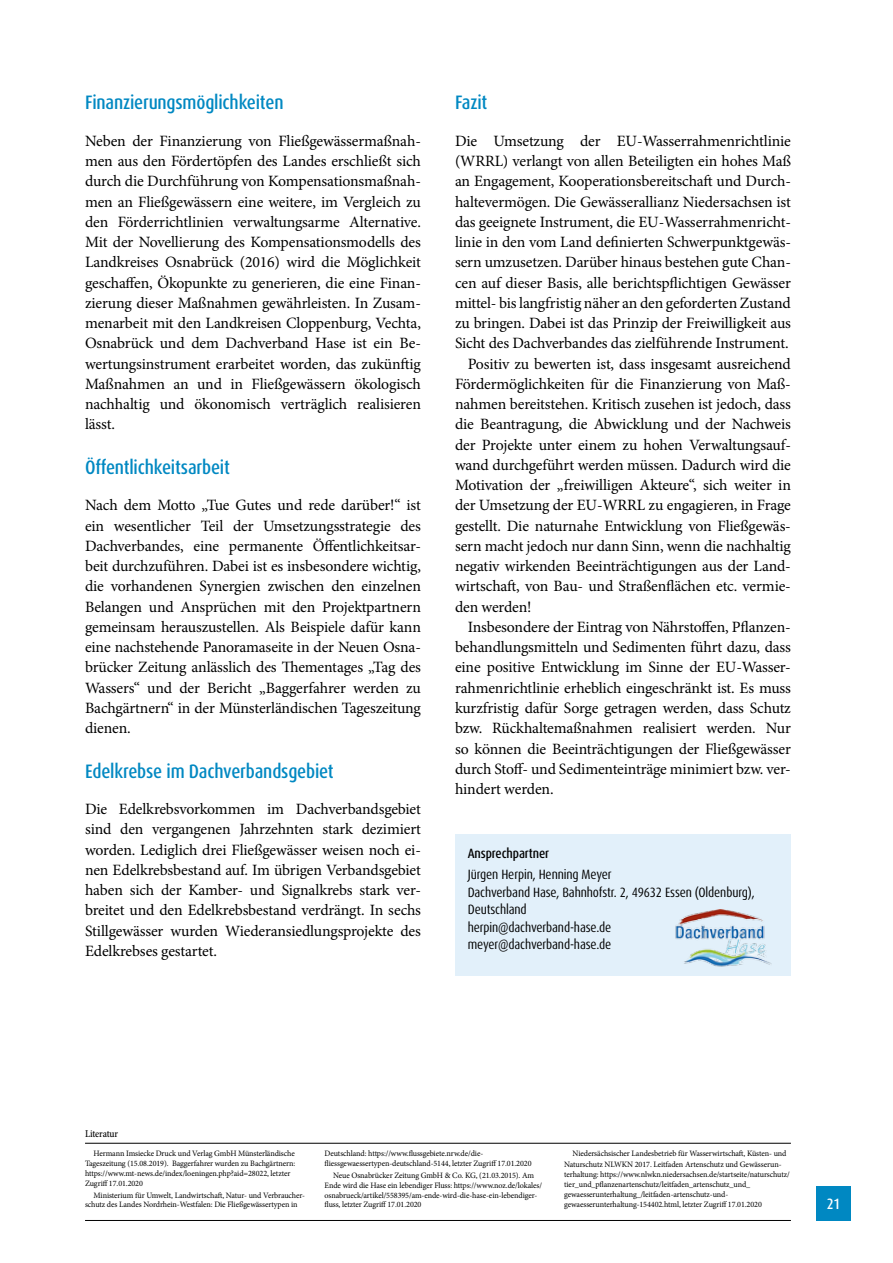
<style>
.page{position:relative;width:893px;height:1263px;background:#fff}
.page>*{position:absolute;margin:0;border:0;box-sizing:border-box;transform-origin:0 0}
.t1{font:500 condensed 19.5px "Dax Pro";letter-spacing:-.01em;color:#0088c2}
.t2{font:15.75px/20.2px "Minion Pro";letter-spacing:-.01em;color:#000;text-align:justify}
.t3{font:500 condensed 15px "Dax Pro";color:#fff}
.t4{font:condensed 13.5px/18.6px "Dax Pro";letter-spacing:-.01em;color:#000}
.t5{font:500 condensed 13.5px "Dax Pro";letter-spacing:-.01em;color:#000}
.t6{font:500 condensed 10.5px "Minion Pro";letter-spacing:-.015em;color:#000}
.t7{font:8.25px/9.8px "Minion Pro";letter-spacing:-.01em;color:#000}
</style>
<div class="page">
<div style="left:816px;top:1186px;width:34px;height:34px;background:#0088c2"></div>
<div style="left:455px;top:834px;width:336px;height:142px;background:#e2f0fa"></div>
<img style="left:675px;top:910px;width:97px;height:57px">
<hr style="left:85px;top:1143px;width:706px;height:1px;background:#000">
<hr style="left:85px;top:1220px;width:706px;height:1px;background:#000">
<p class="t1" style="left:85px;top:90px;width:200px">Finanzierungsmöglichkeiten</p>
<p class="t2" style="left:85px;top:131px;width:337px">Neben der Finanzierung von Fließgewässermaßnah&shy;men aus den Fördertöpfen des Landes erschließt sich durch die Durchführung von Kompensationsmaßnah&shy;men an Fließgewässern eine weitere, im Vergleich zu den Förderrichtlinien verwaltungsarme Alternative.<br>Mit der Novellierung des Kompensationsmodells des Landkreises Osnabrück (2016) wird die Möglichkeit geschaffen, Ökopunkte zu generieren, die eine Finan&shy;zierung dieser Maßnahmen gewährleisten. In Zusam&shy;menarbeit mit den Landkreisen Cloppenburg, Vechta, Osnabrück und dem Dachverband Hase ist ein Be&shy;wertungsinstrument erarbeitet worden, das zukünftig Maßnahmen an und in Fließgewässern ökologisch nachhaltig und ökonomisch verträglich realisieren lässt.</p>
<p class="t1" style="left:85px;top:455px;width:146px">Öffentlichkeitsarbeit</p>
<p class="t2" style="left:85px;top:495px;width:337px">Nach dem Motto „Tue Gutes und rede darüber!“ ist ein wesentlicher Teil der Umsetzungsstrategie des Dachverbandes, eine permanente Öffentlichkeitsar&shy;beit durchzuführen. Dabei ist es insbesondere wichtig, die vorhandenen Synergien zwischen den einzelnen Belangen und Ansprüchen mit den Projektpartnern gemeinsam herauszustellen. Als Beispiele dafür kann eine nachstehende Panoramaseite in der Neuen Osna&shy;brücker Zeitung anlässlich des Thementages „Tag des Wassers“ und der Bericht „Baggerfahrer werden zu Bachgärtnern“ in der Münsterländischen Tageszeitung dienen.</p>
<p class="t1" style="left:85px;top:758px;width:250px">Edelkrebse im Dachverbandsgebiet</p>
<p class="t2" style="left:85px;top:799px;width:337px">Die Edelkrebsvorkommen im Dachverbandsgebiet sind den vergangenen Jahrzehnten stark dezimiert worden. Lediglich drei Fließgewässer weisen noch ei&shy;nen Edelkrebsbestand auf. Im übrigen Verbandsgebiet haben sich der Kamber- und Signalkrebs stark ver&shy;breitet und den Edelkrebsbestand verdrängt. In sechs Stillgewässer wurden Wiederansiedlungsprojekte des Edelkrebses gestartet.</p>
<p class="t1" style="left:455px;top:90px;width:34px">Fazit</p>
<p class="t2" style="left:455px;top:131px;width:337px">Die Umsetzung der EU-Wasserrahmenrichtlinie</p>
<p class="t2" style="left:455px;top:151px;width:337px">(WRRL) verlangt von allen Beteiligten ein hohes Maß</p>
<p class="t2" style="left:455px;top:171px;width:337px">an Engagement, Kooperationsbereitschaft und Durch-</p>
<p class="t2" style="left:455px;top:191px;width:337px">haltevermögen. Die Gewässerallianz Niedersachsen ist</p>
<p class="t2" style="left:455px;top:212px;width:337px">das geeignete Instrument, die EU-Wasserrahmenricht-</p>
<p class="t2" style="left:455px;top:232px;width:337px">linie in den vom Land definierten Schwerpunktgewäs-</p>
<p class="t2" style="left:455px;top:252px;width:337px">sern umzusetzen. Darüber hinaus bestehen gute Chan-</p>
<p class="t2" style="left:455px;top:272px;width:337px">cen auf dieser Basis, alle berichtspflichtigen Gewässer</p>
<p class="t2" style="left:455px;top:293px;width:337px">mittel- bis langfristig näher an den geforderten Zustand</p>
<p class="t2" style="left:455px;top:313px;width:337px">zu bringen. Dabei ist das Prinzip der Freiwilligkeit aus</p>
<p class="t2" style="left:455px;top:333px;width:335px">Sicht des Dachverbandes das zielführende Instrument.</p>
<p class="t2" style="left:468px;top:354px;width:325px">Positiv zu bewerten ist, dass insgesamt ausreichend</p>
<p class="t2" style="left:455px;top:374px;width:337px">Fördermöglichkeiten für die Finanzierung von Maß-</p>
<p class="t2" style="left:455px;top:394px;width:337px">nahmen bereitstehen. Kritisch zusehen ist jedoch, dass</p>
<p class="t2" style="left:455px;top:414px;width:337px">die Beantragung, die Abwicklung und der Nachweis</p>
<p class="t2" style="left:455px;top:435px;width:337px">der Projekte unter einem zu hohen Verwaltungsauf-</p>
<p class="t2" style="left:455px;top:455px;width:337px">wand durchgeführt werden müssen. Dadurch wird die</p>
<p class="t2" style="left:455px;top:475px;width:337px">Motivation der „freiwilligen Akteure“, sich weiter in</p>
<p class="t2" style="left:455px;top:495px;width:337px">der Umsetzung der EU-WRRL zu engagieren, in Frage</p>
<p class="t2" style="left:455px;top:516px;width:337px">gestellt. Die naturnahe Entwicklung von Fließgewäs-</p>
<p class="t2" style="left:455px;top:536px;width:337px">sern macht jedoch nur dann Sinn, wenn die nachhaltig</p>
<p class="t2" style="left:455px;top:556px;width:337px">negativ wirkenden Beeinträchtigungen aus der Land-</p>
<p class="t2" style="left:455px;top:576px;width:337px">wirtschaft, von Bau- und Straßenflächen etc. vermie-</p>
<p class="t2" style="left:455px;top:597px;width:78px">den werden!</p>
<p class="t2" style="left:468px;top:617px;width:325px">Insbesondere der Eintrag von Nährstoffen, Pflanzen-</p>
<p class="t2" style="left:455px;top:637px;width:337px">behandlungsmitteln und Sedimenten führt dazu, dass</p>
<p class="t2" style="left:455px;top:657px;width:337px">eine positive Entwicklung im Sinne der EU-Wasser-</p>
<p class="t2" style="left:455px;top:678px;width:337px">rahmenrichtlinie erheblich eingeschränkt ist. Es muss</p>
<p class="t2" style="left:455px;top:698px;width:337px">kurzfristig dafür Sorge getragen werden, dass Schutz</p>
<p class="t2" style="left:455px;top:718px;width:337px">bzw. Rückhaltemaßnahmen realisiert werden. Nur</p>
<p class="t2" style="left:455px;top:738px;width:337px">so können die Beeinträchtigungen der Fließgewässer</p>
<p class="t2" style="left:455px;top:759px;width:337px">durch Stoff- und Sedimenteinträge minimiert bzw. ver-</p>
<p class="t2" style="left:455px;top:779px;width:100px">hindert werden.</p>
<p class="t5" style="left:468px;top:844px;width:83px">Ansprechpartner</p>
<p class="t4" style="left:468px;top:865px;width:289px">Jürgen Herpin, Henning Meyer<br>Dachverband Hase, Bahnhofstr. 2, 49632 Essen (Oldenburg),</p>
<p class="t4" style="left:468px;top:900px;width:145px">Deutschland herpin@dachverband-hase.de</p>
<p class="t4" style="left:468px;top:935px;width:145px">meyer@dachverband-hase.de</p>
<p class="t6" style="left:85px;top:1126px;width:35px">Literatur</p>
<p class="t7" style="left:85px;top:1149px;width:212px;text-indent:9px">Hermann Imsiecke Druck und Verlag GmbH Münsterländische Tageszeitung (15.08.2019). Baggerfahrer wurden zu Bachgärtnern: https://www.mt-news.de/index/loeningen.php?aid=28022, letzter Zugriff 17.01.2020</p>
<p class="t7" style="left:85px;top:1190px;width:222px;text-indent:9px">Ministerium für Umwelt, Landwirtschaft, Natur- und Verbraucher&shy;schutz des Landes Nordrhein-Westfalen: Die Fließgewässertypen in</p>
<p class="t7" style="left:325px;top:1149px;width:208px">Deutschland: https://www.flussgebiete.nrw.de/die&shy;fliessgewaessertypen-deutschland-5144, letzter Zugriff 17.01.2020</p>
<p class="t7" style="left:325px;top:1170px;width:219px;text-indent:9px">Neue Osnabrücker Zeitung GmbH &amp; Co. KG, (21.03.2015). Am Ende wird die Hase ein lebendiger Fluss: https://www.noz.de/lokales/ osnabrueck/artikel/558395/am-ende-wird-die-hase-ein-lebendiger&shy;fluss, letzter Zugriff 17.01.2020</p>
<p class="t7" style="left:564px;top:1148px;width:227px;line-height:10.2px;text-indent:9px">Niedersächsischer Landesbetrieb für Wasserwirtschaft, Küsten- und Naturschutz NLWKN 2017. Leitfaden Artenschutz und Gewässerun&shy;terhaltung: https://www.nlwkn.niedersachsen.de/startseite/naturschutz/ tier_und_pflanzenartenschutz/leitfaden_artenschutz_und_ gewaesserunterhaltung_/leitfaden-artenschutz-und&shy;gewaesserunterhaltung-154402.html, letzter Zugriff 17.01.2020</p>
<p class="t3" style="left:827px;top:1194px;width:15px">21</p>
</div>
